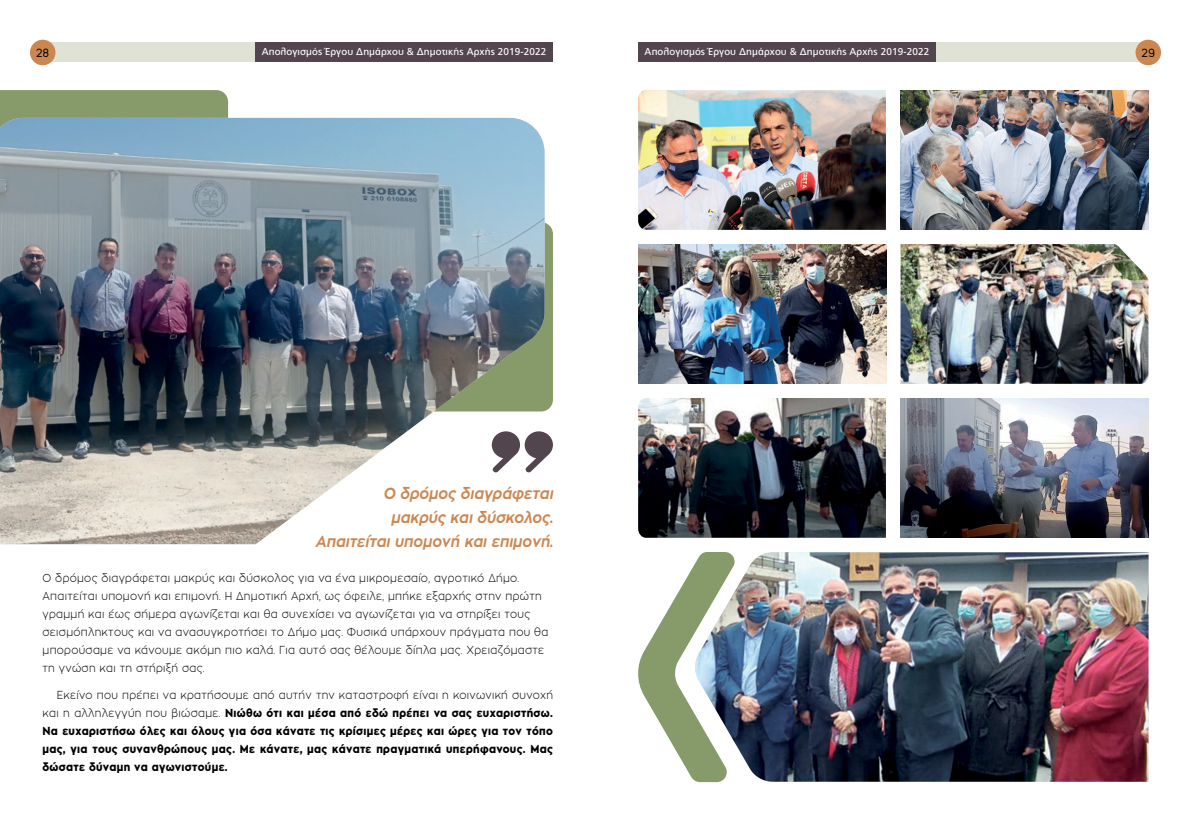
<style>
.page{position:relative;width:1191px;height:823px;background:#fff}
.page>*{position:absolute;margin:0;border:0;box-sizing:border-box;transform-origin:0 0}
.t1{font:italic 700 16px/24px "Zona Pro";color:#cc8751;text-align:right;scale:.9 1}
.t2{font:12px "Minera";color:#000}
.t3{font:300 11.5px/18px "Zona Pro";letter-spacing:.03em;color:#000;scale:.9 1}
.t4{font:800 11.5px/18px "Zona Pro";letter-spacing:.03em;color:#000;text-align:justify;scale:.9 1}
.t5{font:10px "PF Catalog";letter-spacing:.01em;color:#fff}
.s1{font-weight:300}
</style>
<div class="page">
<div style="left:638px;top:43px;width:510px;height:19px;background:#e0e2d6"></div>
<div style="left:638px;top:43px;width:298px;height:19px;background:#53454e"></div>
<div style="left:43px;top:43px;width:510px;height:19px;background:#e0e2d6"></div>
<div style="left:255px;top:43px;width:298px;height:19px;background:#53454e"></div>
<div style="left:30px;top:40px;width:25px;height:25px;background:#cc8751;border-radius:50%"></div>
<div style="left:1135px;top:40px;width:26px;height:25px;background:#cc8751;border-radius:50%"></div>
<img style="left:737px;top:552px;width:411px;height:229px">
<svg style="left:638px;top:552px;width:99px;height:229px"></svg>
<img style="left:638px;top:90px;width:248px;height:140px">
<img style="left:638px;top:398px;width:248px;height:139px">
<img style="left:900px;top:244px;width:248px;height:139px">
<img style="left:638px;top:244px;width:248px;height:139px">
<img style="left:900px;top:90px;width:248px;height:140px">
<img style="left:900px;top:398px;width:248px;height:139px">
<svg style="left:0;top:90px;width:228px;height:28px;background:#879c6a"></svg>
<svg style="left:544px;top:219px;width:9px;height:192px;background:#8da174"></svg>
<img style="left:0;top:118px;width:544px;height:426px">
<svg style="left:492px;top:431px;width:61px;height:41px"></svg>
<p class="t2" style="left:36px;top:48px;width:15px">28</p>
<p class="t5" style="left:262px;top:46px;width:286px">Απολογισμός Έργου Δημάρχου &amp; Δημοτικής Αρχής 2019-2022</p>
<p class="t5" style="left:644px;top:46px;width:286px">Απολογισμός Έργου Δημάρχου &amp; Δημοτικής Αρχής 2019-2022</p>
<p class="t2" style="left:1141px;top:48px;width:15px">29</p>
<h1 class="t1" style="left:315px;top:481px;width:266px">Ο δρόμος διαγράφεται<br>μακρύς και δύσκολος.<br>Απαιτείται υπομονή και επιμονή.</h1>
<p class="t3" style="left:43px;top:568px;width:563px">Ο δρόμος διαγράφεται μακρύς και δύσκολος για να ένα μικρομεσαίο, αγροτικό Δήμο.<br>Απαιτείται υπομονή και επιμονή. Η Δημοτική Αρχή, ως όφειλε, μπήκε εξαρχής στην πρώτη γραμμή και έως σήμερα αγωνίζεται και θα συνεχίσει να αγωνίζεται για να στηρίξει τους σεισμόπληκτους και να ανασυγκροτήσει το Δήμο μας. Φυσικά υπάρχουν πράγματα που θα μπορούσαμε να κάνουμε ακόμη πιο καλά. Για αυτό σας θέλουμε δίπλα μας. Χρειαζόμαστε τη γνώση και τη στήριξή σας.</p>
<p class="t4" style="left:43px;top:685px;width:568px;text-indent:14px"><span class="s1">Εκείνο που πρέπει να κρατήσουμε από αυτήν την καταστροφή είναι η κοινωνική συνοχή και η αλληλεγγύη που βιώσαμε.</span> Νιώθω ότι και μέσα από εδώ πρέπει να σας ευχαριστήσω.<br>Να ευχαριστήσω όλες και όλους για όσα κάνατε τις κρίσιμες μέρες και ώρες για τον τόπο μας, για τους συνανθρώπους μας. Με κάνατε, μας κάνατε πραγματικά υπερήφανους. Μας δώσατε δύναμη να αγωνιστούμε.</p>
</div>
